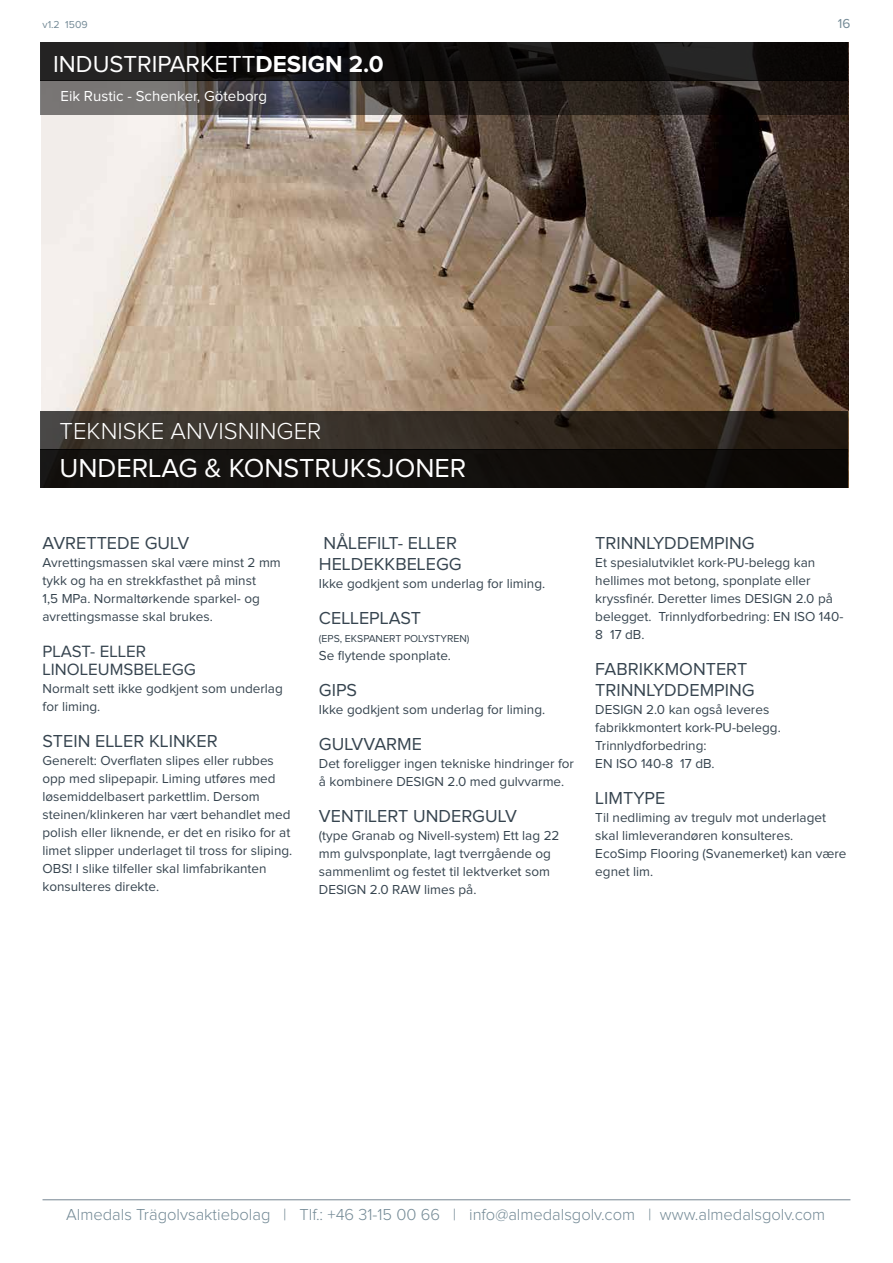
<style>
.page{position:relative;width:893px;height:1263px;background:#fff}
.page>*{position:absolute;margin:0;border:0;box-sizing:border-box;transform-origin:0 0}
.t1{font:27px "Proxima Nova";color:#fff}
.t2{font:24px "Proxima Nova";color:#fff}
.t3{font:300 24px "Proxima Nova";color:#fff}
.t4{font:18px/21px "Proxima Nova";color:#36444f}
.t5{font:16.95px/18px "Proxima Nova";color:#36444f}
.t6{font:300 16.5px "Proxima Nova";color:#748a96}
.t7{font:15px "Proxima Nova";color:#fff}
.t8{font:13.5px/18px "Proxima Nova";color:#36444f}
.t9{font:13.5px "Proxima Nova";color:#748a96}
.t10{font:10.5px "Proxima Nova";color:#36444f}
.t11{font:10.5px "Proxima Nova";color:#748a96}
.s1{font-weight:700}
</style>
<div class="page">
<hr style="left:43px;top:1199px;width:807px;height:1px;background:#84929d">
<img style="left:41px;top:43px;width:808px;height:445px">
<div style="left:40px;top:449px;width:808px;height:39px;background:#13100e"></div>
<svg style="left:40px;top:411px;width:808px;height:38px"></svg>
<svg style="left:40px;top:43px;width:808px;height:38px;fill:#0f0d0c"></svg>
<svg style="left:40px;top:81px;width:808px;height:34px"></svg>
<p class="t11" style="left:43px;top:19px;width:47px">v1.2 1509</p>
<p class="t9" style="left:838px;top:17px;width:14px">16</p>
<h2 class="t2" style="left:53px;top:53px;width:332px">INDUSTRIPARKETT<span class="s1">DESIGN 2.0</span></h2>
<p class="t7" style="left:60px;top:89px;width:208px">Eik Rustic - Schenker, Göteborg</p>
<h2 class="t3" style="left:60px;top:420px;width:263px">TEKNISKE ANVISNINGER</h2>
<h1 class="t1" style="left:60px;top:456px;width:408px">UNDERLAG &amp; KONSTRUKSJONER</h1>
<h3 class="t4" style="left:43px;top:534px;width:148px">AVRETTEDE GULV</h3>
<p class="t8" style="left:43px;top:554px;width:240px">Avrettingsmassen skal være minst 2 mm tykk og ha en strekkfasthet på minst<br>1,5 MPa. Normaltørkende sparkel- og avrettingsmasse skal brukes.</p>
<p class="t5" style="left:43px;top:643px;width:155px">PLAST- ELLER<br>LINOLEUMSBELEGG</p>
<p class="t8" style="left:43px;top:680px;width:242px">Normalt sett ikke godkjent som underlag for liming.</p>
<h3 class="t4" style="left:43px;top:732px;width:177px">STEIN ELLER KLINKER</h3>
<p class="t8" style="left:43px;top:752px;width:251px">Generelt: Overflaten slipes eller rubbes opp med slipepapir. Liming utføres med løsemiddelbasert parkettlim. Dersom steinen/klinkeren har vært behandlet med polish eller liknende, er det en risiko for at limet slipper underlaget til tross for sliping.<br>OBS! I slike tilfeller skal limfabrikanten konsulteres direkte.</p>
<h3 class="t4" style="left:319px;top:534px;width:144px">NÅLEFILT- ELLER<br>HELDEKKBELEGG</h3>
<p class="t8" style="left:319px;top:575px;width:228px">Ikke godkjent som underlag for liming.</p>
<h3 class="t4" style="left:319px;top:609px;width:104px">CELLEPLAST</h3>
<p class="t10" style="left:319px;top:634px;width:152px">(EPS, EKSPANERT POLYSTYREN)</p>
<p class="t8" style="left:319px;top:647px;width:134px">Se flytende sponplate.</p>
<h3 class="t4" style="left:319px;top:681px;width:40px">GIPS</h3>
<p class="t8" style="left:319px;top:701px;width:228px">Ikke godkjent som underlag for liming.</p>
<h3 class="t4" style="left:319px;top:735px;width:105px">GULVVARME</h3>
<p class="t8" style="left:319px;top:755px;width:257px">Det foreligger ingen tekniske hindringer for å kombinere DESIGN 2.0 med gulvvarme.</p>
<h3 class="t4" style="left:319px;top:807px;width:199px">VENTILERT UNDERGULV</h3>
<p class="t8" style="left:319px;top:827px;width:242px">(type Granab og Nivell-system) Ett lag 22 mm gulvsponplate, lagt tverrgående og sammenlimt og festet til lektverket som DESIGN 2.0 RAW limes på.</p>
<h3 class="t4" style="left:595px;top:534px;width:161px">TRINNLYDDEMPING</h3>
<p class="t8" style="left:595px;top:554px;width:250px">Et spesialutviklet kork-PU-belegg kan hellimes mot betong, sponplate eller kryssfinér. Deretter limes DESIGN 2.0 på belegget. Trinnlydforbedring: EN ISO 140- 8 17 dB.</p>
<h3 class="t4" style="left:595px;top:660px;width:161px">FABRIKKMONTERT<br>TRINNLYDDEMPING</h3>
<p class="t8" style="left:595px;top:701px;width:187px">DESIGN 2.0 kan også leveres fabrikkmontert kork-PU-belegg.<br>Trinnlydforbedring:<br>EN ISO 140-8 17 dB.</p>
<h3 class="t4" style="left:595px;top:789px;width:72px">LIMTYPE</h3>
<p class="t8" style="left:595px;top:809px;width:253px">Til nedliming av tregulv mot underlaget skal limleverandøren konsulteres.<br>EcoSimp Flooring (Svanemerket) kan være egnet lim.</p>
<p class="t6" style="left:66px;top:1207px;width:760px">Almedals Trägolvsaktiebolag | Tlf.: +46 31-15 00 66 | info@almedalsgolv.com | www.almedalsgolv.com</p>
</div>
